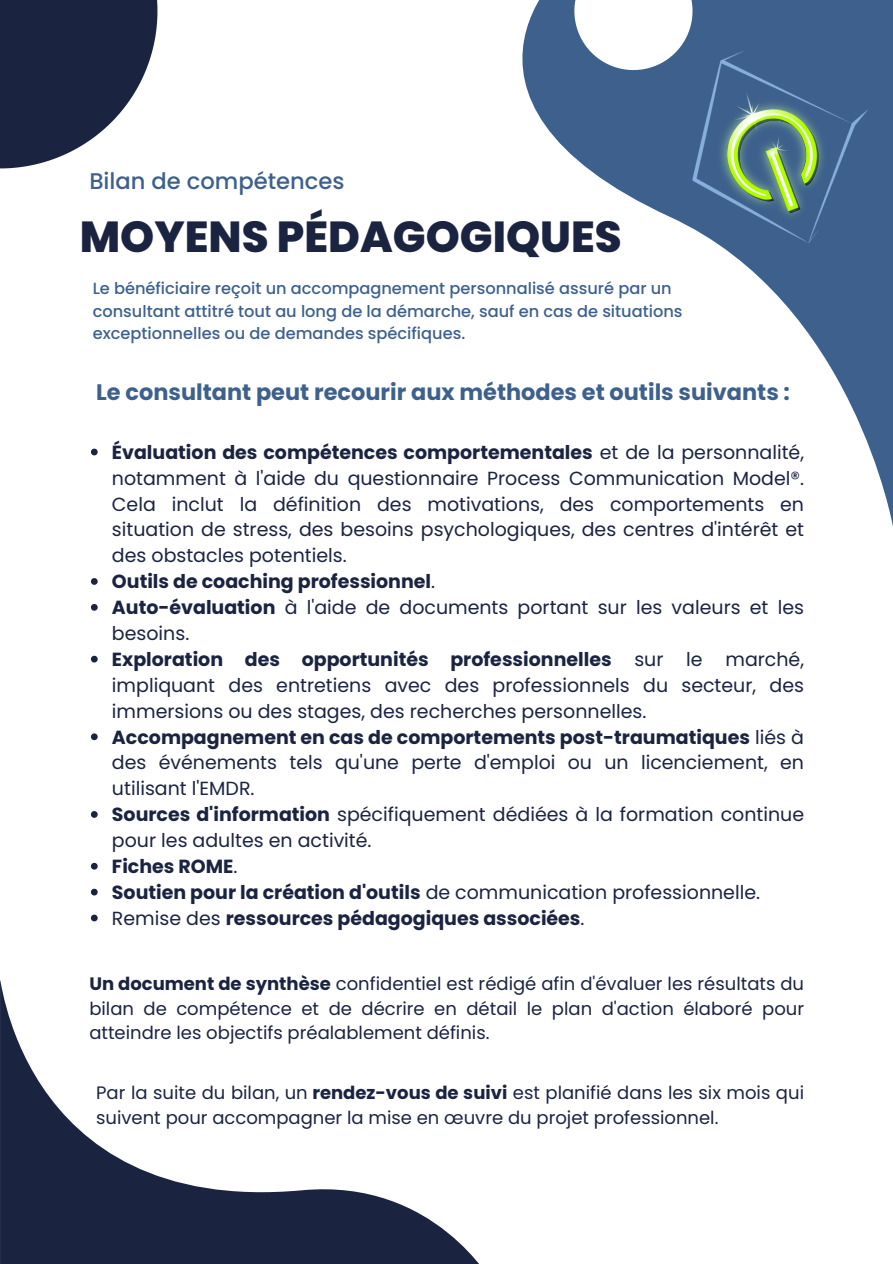
<style>
.page{position:relative;width:893px;height:1264px;background:#fff}
.page>*{position:absolute;margin:0;border:0;box-sizing:border-box;transform-origin:0 0}
.t1{font:800 43.35px "Poppins";color:#1a2441}
.t2{font:500 22.65px "Poppins";color:#3d618c}
.t3{font:700 22.5px "Poppins";color:#3d618c}
.t4{font:19.05px/25.8px "Poppins";color:#1a2441;text-align:justify}
.t5{font:700 19.05px "Poppins";color:#1a2441}
.t6{font:18px/24.8px "Poppins";color:#1a2441;text-align:justify}
.t7{font:500 16.2px/22.5px "Poppins";color:#3d618c}
.s1{font-weight:700}
.s2{font-weight:400}
</style>
<div class="page">
<svg style="left:0;top:980px;width:478px;height:283px"></svg>
<svg style="left:522px;top:0;width:370px;height:522px"></svg>
<svg style="left:574px;top:0;width:118px;height:70px"></svg>
<svg style="left:0;top:0;width:157px;height:168px"></svg>
<img style="left:672px;top:31px;width:220px;height:227px">
<svg style="left:91px;top:448px;width:7px;height:7px"></svg>
<svg style="left:91px;top:578px;width:7px;height:7px"></svg>
<svg style="left:91px;top:604px;width:7px;height:6px"></svg>
<svg style="left:91px;top:655px;width:7px;height:7px"></svg>
<svg style="left:91px;top:733px;width:7px;height:7px"></svg>
<svg style="left:91px;top:811px;width:7px;height:6px"></svg>
<svg style="left:91px;top:862px;width:7px;height:7px"></svg>
<svg style="left:91px;top:888px;width:7px;height:7px"></svg>
<svg style="left:91px;top:914px;width:7px;height:7px"></svg>
<p class="t2" style="left:89px;top:166px;width:256px">Bilan de compétences</p>
<p class="t1" style="left:80px;top:206px;width:543px">MOYENS PÉDAGOGIQUES</p>
<p class="t7" style="left:93px;top:277px;width:591px">Le bénéficiaire reçoit un accompagnement personnalisé assuré par un consultant attitré tout au long de la démarche, sauf en cas de situations exceptionnelles ou de demandes spécifiques.</p>
<p class="t3" style="left:96px;top:376px;width:695px">Le consultant peut recourir aux méthodes et outils suivants :</p>
<p class="t4" style="left:112px;top:439px;width:693px"><span class="s1">Évaluation des compétences comportementales</span> et de la personnalité, notamment à l'aide du questionnaire Process Communication Model®.<br>Cela inclut la définition des motivations, des comportements en situation de stress, des besoins psychologiques, des centres d'intérêt et des obstacles potentiels.</p>
<p class="t5" style="left:112px;top:568px;width:325px">Outils de coaching professionnel<span class="s2">.</span></p>
<p class="t4" style="left:112px;top:594px;width:693px"><span class="s1">Auto-évaluation</span> à l'aide de documents portant sur les valeurs et les besoins.</p>
<p class="t4" style="left:112px;top:646px;width:693px"><span class="s1">Exploration des opportunités professionnelles</span> sur le marché, impliquant des entretiens avec des professionnels du secteur, des immersions ou des stages, des recherches personnelles.</p>
<p class="t4" style="left:112px;top:724px;width:693px"><span class="s1">Accompagnement en cas de comportements post-traumatiques</span> liés à des événements tels qu'une perte d'emploi ou un licenciement, en utilisant l'EMDR.</p>
<p class="t4" style="left:112px;top:801px;width:693px"><span class="s1">Sources d'information</span> spécifiquement dédiées à la formation continue pour les adultes en activité.</p>
<p class="t5" style="left:112px;top:853px;width:127px">Fiches ROME<span class="s2">.</span></p>
<p class="t4" style="left:112px;top:879px;width:649px"><span class="s1">Soutien pour la création d'outils</span> de communication professionnelle.</p>
<p class="t5" style="left:112px;top:904px;width:474px"><span class="s2">Remise des</span> ressources pédagogiques associées<span class="s2">.</span></p>
<p class="t6" style="left:89px;top:971px;width:716px"><span class="s1">Un document de synthèse</span> confidentiel est rédigé afin d'évaluer les résultats du bilan de compétence et de décrire en détail le plan d'action élaboré pour atteindre les objectifs préalablement définis.</p>
<p class="t6" style="left:96px;top:1080px;width:709px">Par la suite du bilan, un <span class="s1">rendez-vous de suivi</span> est planifié dans les six mois qui suivent pour accompagner la mise en œuvre du projet professionnel.</p>
</div>
